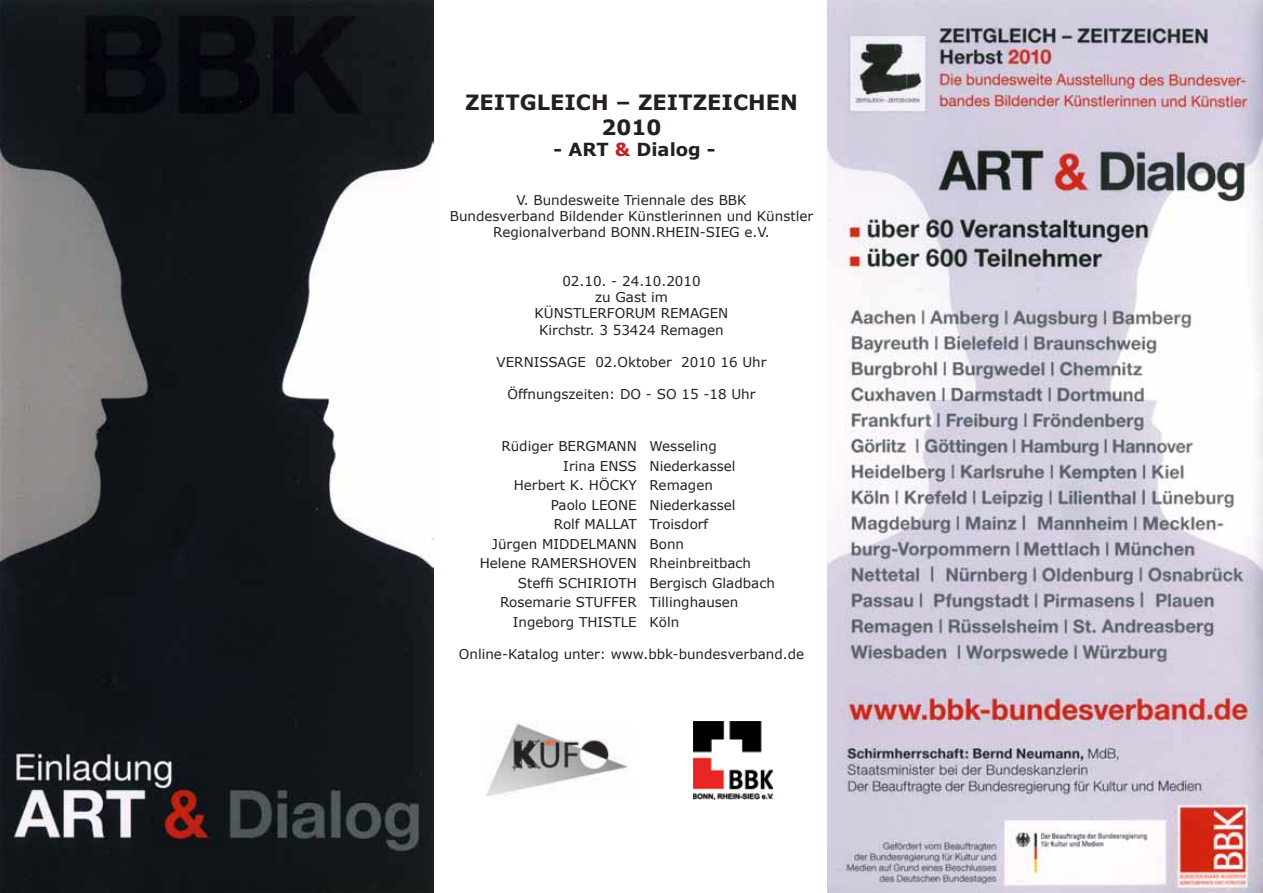
<style>
.page{position:relative;width:1263px;height:893px;background:#fff}
.page>*{position:absolute;margin:0;border:0;box-sizing:border-box;transform-origin:0 0}
.t1{font:700 21px/25.2px "Verdana";color:#231f20;text-align:center}
.t2{font:700 18px "Verdana";color:#231f20}
.t3{font:13.5px/16.2px "Verdana";color:#231f20;text-align:center}
.s1{color:#c62026}
</style>
<div class="page">
<img style="left:0;top:0;width:433px;height:893px">
<img style="left:827px;top:0;width:436px;height:893px">
<img style="left:487px;top:721px;width:141px;height:78px">
<img style="left:693px;top:721px;width:80px;height:78px">
<h1 class="t1" style="left:465px;top:89px;width:334px">ZEITGLEICH – ZEITZEICHEN<br>2010</h1>
<h2 class="t2" style="left:554px;top:137px;width:163px">- ART <span class="s1">&amp;</span> Dialog -</h2>
<p class="t3" style="left:450px;top:192px;width:365px">V. Bundesweite Triennale des BBK<br>Bundesverband Bildender Künstlerinnen und Künstler<br>Regionalverband BONN.RHEIN-SIEG e.V.</p>
<p class="t3" style="left:535px;top:273px;width:195px">02.10. - 24.10.2010<br>zu Gast im<br>KÜNSTLERFORUM REMAGEN<br>Kirchstr. 3 53424 Remagen</p>
<p class="t3" style="left:496px;top:354px;width:271px">VERNISSAGE 02.Oktober 2010 16 Uhr</p>
<p class="t3" style="left:507px;top:386px;width:250px">Öffnungszeiten: DO - SO 15 -18 Uhr</p>
<p class="t3" style="left:501px;top:438px;width:217px">Rüdiger BERGMANN Wesseling</p>
<p class="t3" style="left:563px;top:458px;width:174px">Irina ENSS Niederkassel</p>
<p class="t3" style="left:514px;top:477px;width:201px">Herbert K. HÖCKY Remagen</p>
<p class="t3" style="left:551px;top:497px;width:186px">Paolo LEONE Niederkassel</p>
<p class="t3" style="left:554px;top:516px;width:156px">Rolf MALLAT Troisdorf</p>
<p class="t3" style="left:492px;top:536px;width:194px">Jürgen MIDDELMANN Bonn</p>
<p class="t3" style="left:480px;top:555px;width:273px">Helene RAMERSHOVEN Rheinbreitbach</p>
<p class="t3" style="left:518px;top:575px;width:258px">Steffi SCHIRIOTH Bergisch Gladbach</p>
<p class="t3" style="left:500px;top:594px;width:240px">Rosemarie STUFFER Tillinghausen</p>
<p class="t3" style="left:513px;top:614px;width:168px">Ingeborg THISTLE Köln</p>
<p class="t3" style="left:459px;top:646px;width:347px">Online-Katalog unter: www.bbk-bundesverband.de</p>
</div>
